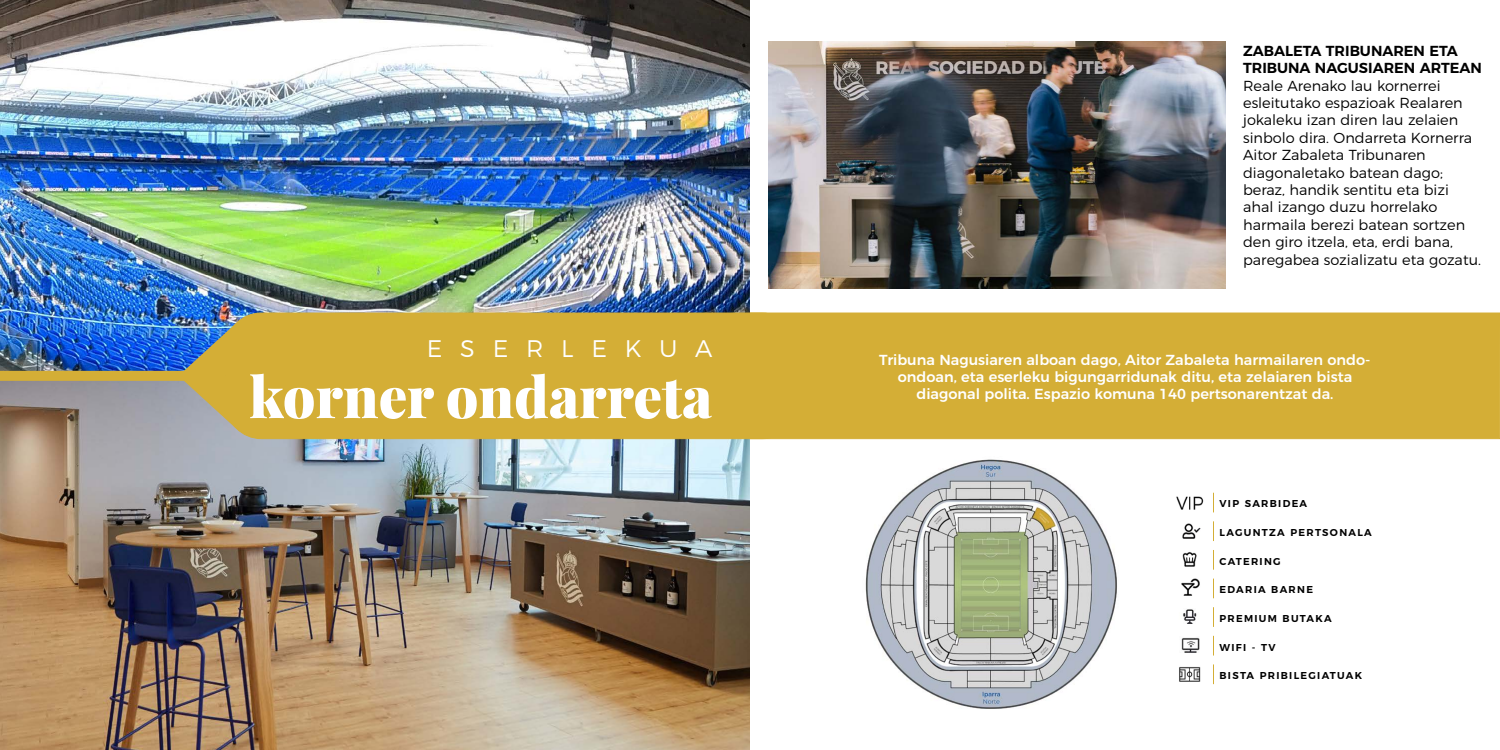
<style>
.page{position:relative;width:1500px;height:750px;background:#fff}
.page>*{position:absolute;margin:0;border:0;box-sizing:border-box;transform-origin:0 0}
.t1{font:900 57px "Playfair Display";color:#fff}
.t2{font:300 24px "Montserrat";letter-spacing:.74em;color:#fff}
.t3{font:300 14.5px/17.4px "Montserrat";color:#000}
.t4{font:500 14.5px/17.4px "Montserrat";color:#fff;text-align:center}
.t5{font:600 14.5px/17.4px "Montserrat";color:#000}
.t6{font:600 10px "Montserrat";letter-spacing:.13em;color:#000}
</style>
<div class="page">
<svg style="left:1213px;top:493px;width:1px;height:19px"></svg>
<svg style="left:1213px;top:521px;width:1px;height:20px"></svg>
<svg style="left:1213px;top:607px;width:1px;height:20px"></svg>
<svg style="left:1213px;top:550px;width:1px;height:20px"></svg>
<svg style="left:1213px;top:636px;width:1px;height:20px"></svg>
<svg style="left:1213px;top:579px;width:1px;height:19px"></svg>
<svg style="left:1213px;top:664px;width:1px;height:20px"></svg>
<div style="left:768px;top:313px;width:732px;height:126px;background:#d4ae36"></div>
<img style="left:865px;top:459px;width:252px;height:250px">
<img style="left:1176px;top:496px;width:28px;height:13px">
<img style="left:1182px;top:523px;width:19px;height:15px">
<img style="left:1183px;top:609px;width:14px;height:15px">
<img style="left:1182px;top:552px;width:15px;height:15px">
<img style="left:1181px;top:637px;width:19px;height:15px">
<img style="left:1181px;top:578px;width:19px;height:17px">
<img style="left:1179px;top:667px;width:22px;height:14px">
<img style="left:768px;top:42px;width:457px;height:246px">
<img style="left:0;top:0;width:750px;height:750px">
<div style="left:226px;top:313px;width:572px;height:126px;background:#d4ae36;border-radius:36px"></div>
<div style="left:226px;top:313px;width:572px;height:126px;border:1px solid #d4ae36;border-radius:36px"></div>
<div style="left:0;top:371px;width:226px;height:10px;background:#d4ae36"></div>
<img style="left:179px;top:322px;width:59px;height:108px">
<h2 class="t2" style="left:427px;top:329px;width:287px">ESERLEKUA</h2>
<h1 class="t1" style="left:249px;top:360px;width:465px">korner ondarreta</h1>
<p class="t5" style="left:1243px;top:41px;width:240px">ZABALETA TRIBUNAREN ETA<br>TRIBUNA NAGUSIAREN ARTEAN</p>
<p class="t3" style="left:1243px;top:76px;width:239px">Reale Arenako lau kornerrei esleitutako espazioak Realaren jokaleku izan diren lau zelaien sinbolo dira. Ondarreta Kornerra<br>Aitor Zabaleta Tribunaren diagonaletako batean dago; beraz, handik sentitu eta bizi ahal izango duzu horrelako harmaila berezi batean sortzen den giro itzela, eta, erdi bana, paregabea sozializatu eta gozatu.</p>
<p class="t4" style="left:879px;top:350px;width:493px">Tribuna Nagusiaren alboan dago, Aitor Zabaleta harmailaren ondo&shy;ondoan, eta eserleku bigungarridunak ditu, eta zelaiaren bista diagonal polita. Espazio komuna 140 pertsonarentzat da.</p>
<p class="t6" style="left:1220px;top:496px;width:89px">VIP SARBIDEA</p>
<p class="t6" style="left:1220px;top:524px;width:154px">LAGUNTZA PERTSONALA</p>
<p class="t6" style="left:1220px;top:553px;width:63px">CATERING</p>
<p class="t6" style="left:1220px;top:582px;width:95px">EDARIA BARNE</p>
<p class="t6" style="left:1220px;top:610px;width:114px">PREMIUM BUTAKA</p>
<p class="t6" style="left:1220px;top:639px;width:58px">WIFI - TV</p>
<p class="t6" style="left:1220px;top:667px;width:144px">BISTA PRIBILEGIATUAK</p>
</div>
